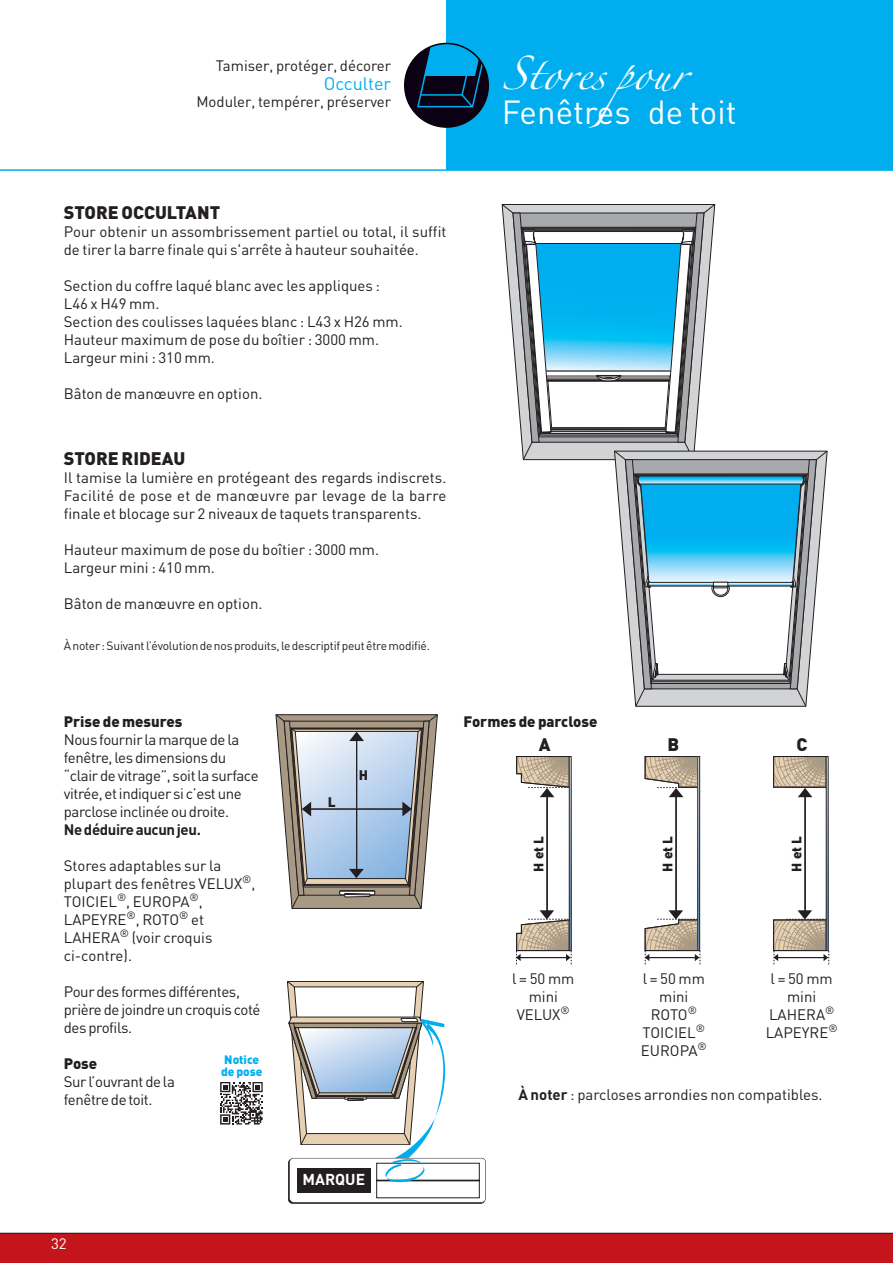
<style>
.page{position:relative;width:893px;height:1263px;background:#fff}
.page>*{position:absolute;margin:0;border:0;box-sizing:border-box;transform-origin:0 0}
.t1{font:33px "DIN";color:#fff}
.t2{font:30.6px "Zapfino";color:#fff}
.t3{font:900 18px "DIN";color:#231f20}
.t4{font:18px "DIN";color:#00aeef}
.t5{font:700 15.6px "DIN";color:#fff}
.t6{font:15px/18px "DIN";color:#231f20}
.t7{font:15px/18px "DIN";letter-spacing:-.025em;color:#231f20}
.t8{font:900 15px "DIN";color:#231f20}
.t9{font:700 15px "DIN";letter-spacing:-.025em;color:#231f20}
.t10{font:15px "DIN";color:#fff}
.t11{font:900 13.65px "DIN";color:#231f20}
.t12{font:900 13.5px "DIN";color:#231f20}
.t13{font:12px "DIN";letter-spacing:-.015em;color:#231f20}
.t14{font:900 12px/12px "DIN";color:#00aeef}
.s1{font-weight:700}
</style>
<div class="page">
<div style="left:0;top:1233px;width:893px;height:30px;background:#c4151c"></div>
<hr style="left:0;top:1233px;width:893px;height:1px;background:#231f20">
<div style="left:446px;top:0;width:447px;height:170px;background:#00aeef"></div>
<svg style="left:404px;top:43px;width:85px;height:85px"></svg>
<hr style="left:0;top:169px;width:893px;height:2px;background:#00aeef">
<svg style="left:501px;top:204px;width:327px;height:503px"></svg>
<div style="left:697px;top:756px;width:3px;height:195px;border:1px solid #231f20"></div>
<div style="left:569px;top:756px;width:3px;height:195px;border:1px solid #231f20"></div>
<div style="left:773px;top:756px;width:54px;height:31px;border:1px solid #231f20"></div>
<div style="left:826px;top:756px;width:2px;height:195px;border:1px solid #231f20"></div>
<hr style="left:546px;top:795px;width:2px;height:118px;background:#231f20">
<svg style="left:516px;top:756px;width:54px;height:41px"></svg>
<hr style="left:675px;top:795px;width:2px;height:118px;background:#231f20">
<svg style="left:644px;top:756px;width:54px;height:41px"></svg>
<hr style="left:804px;top:795px;width:2px;height:118px;background:#231f20">
<svg style="left:774px;top:756px;width:52px;height:41px"></svg>
<svg style="left:516px;top:910px;width:56px;height:56px"></svg>
<svg style="left:644px;top:910px;width:57px;height:56px"></svg>
<svg style="left:773px;top:910px;width:56px;height:56px"></svg>
<svg style="left:275px;top:714px;width:163px;height:195px;background:#acb3b9"></svg>
<div style="left:288px;top:1158px;width:197px;height:46px;border:1px solid #231f20;border-radius:5px"></div>
<div style="left:289px;top:1158px;width:197px;height:44px;background:#fff;border-radius:4px"></div>
<div style="left:289px;top:1158px;width:197px;height:44px;border:1px solid #231f20;border-radius:5px"></div>
<svg style="left:287px;top:981px;width:193px;height:218px"></svg>
<svg style="left:220px;top:1082px;width:43px;height:42px"></svg>
<p class="t6" style="left:216px;top:58px;width:177px">Tamiser, protéger, décorer</p>
<p class="t4" style="left:324px;top:77px;width:69px">Occulter</p>
<p class="t6" style="left:196px;top:95px;width:196px">Moduler, tempérer, préserver</p>
<h2 class="t2" style="left:502px;top:61px;width:186px">Stores pour</h2>
<h1 class="t1" style="left:502px;top:100px;width:236px">Fenêtres de toit</h1>
<p class="t3" style="left:64px;top:206px;width:158px">STORE OCCULTANT</p>
<p class="t6" style="left:64px;top:224px;width:384px">Pour obtenir un assombrissement partiel ou total, il suffit de tirer la barre finale qui s'arrête à hauteur souhaitée.</p>
<p class="t6" style="left:64px;top:278px;width:341px">Section du coffre laqué blanc avec les appliques :<br>L46 x H49 mm.<br>Section des coulisses laquées blanc : L43 x H26 mm.<br>Hauteur maximum de pose du boîtier : 3000 mm.<br>Largeur mini : 310 mm.</p>
<p class="t6" style="left:64px;top:386px;width:200px">Bâton de manœuvre en option.</p>
<p class="t3" style="left:64px;top:453px;width:123px">STORE RIDEAU</p>
<p class="t6" style="left:64px;top:471px;width:384px;text-align:justify">Il tamise la lumière en protégeant des regards indiscrets.<br>Facilité de pose et de manœuvre par levage de la barre finale et blocage sur 2 niveaux de taquets transparents.</p>
<p class="t6" style="left:64px;top:543px;width:317px">Hauteur maximum de pose du boîtier : 3000 mm.<br>Largeur mini : 410 mm.</p>
<p class="t6" style="left:64px;top:597px;width:200px">Bâton de manœuvre en option.</p>
<p class="t13" style="left:64px;top:642px;width:368px">À noter : Suivant l’évolution de nos produits, le descriptif peut être modifié.</p>
<p class="t8" style="left:64px;top:716px;width:120px">Prise de mesures</p>
<p class="t7" style="left:64px;top:732px;width:196px">Nous fournir la marque de la fenêtre, les dimensions du “clair de vitrage”, soit la surface vitrée, et indiquer si c’est une parclose inclinée ou droite.</p>
<p class="t9" style="left:64px;top:824px;width:139px">Ne déduire aucun jeu.</p>
<p class="t6" style="left:64px;top:858px;width:193px">Stores adaptables sur la plupart des fenêtres VELUX<sup>®</sup>,<br>TOICIEL<sup>®</sup>, EUROPA<sup>®</sup>,<br>LAPEYRE<sup>®</sup>, ROTO<sup>®</sup> et<br>LAHERA<sup>®</sup> (voir croquis ci-contre).</p>
<p class="t7" style="left:64px;top:984px;width:198px">Pour des formes différentes, prière de joindre un croquis coté des profils.</p>
<p class="t8" style="left:64px;top:1058px;width:35px">Pose</p>
<p class="t7" style="left:64px;top:1074px;width:113px">Sur l’ouvrant de la fenêtre de toit.</p>
<p class="t14" style="left:221px;top:1055px;width:43px">Notice de pose</p>
<p class="t11" style="left:328px;top:796px;width:9px">L</p>
<p class="t11" style="left:359px;top:770px;width:11px">H</p>
<p class="t8" style="left:463px;top:716px;width:135px">Formes de parclose</p>
<p class="t3" style="left:539px;top:737px;width:13px">A</p>
<p class="t3" style="left:667px;top:737px;width:13px">B</p>
<p class="t3" style="left:797px;top:737px;width:12px">C</p>
<p class="t12" style="left:533px;top:872px;width:37px;rotate:-90deg">H et L</p>
<p class="t12" style="left:662px;top:872px;width:37px;rotate:-90deg">H et L</p>
<p class="t12" style="left:791px;top:872px;width:37px;rotate:-90deg">H et L</p>
<p class="t6" style="left:512px;top:971px;width:64px;text-align:center">l = 50 mm mini<br>VELUX<sup>®</sup></p>
<p class="t6" style="left:641px;top:971px;width:67px;text-align:center">l = 50 mm mini<br>ROTO<sup>®<br></sup>TOICIEL<sup>®<br></sup>EUROPA<sup>®</sup></p>
<p class="t6" style="left:519px;top:1087px;width:305px"><span class="s1">À noter</span> : parcloses arrondies non compatibles.</p>
<p class="t6" style="left:766px;top:971px;width:73px;text-align:center">l = 50 mm mini<br>LAHERA<sup>®<br></sup>LAPEYRE<sup>®</sup></p>
<p class="t10" style="left:51px;top:1238px;width:17px">32</p>
<p class="t5" style="left:302px;top:1173px;width:64px">MARQUE</p>
</div>
